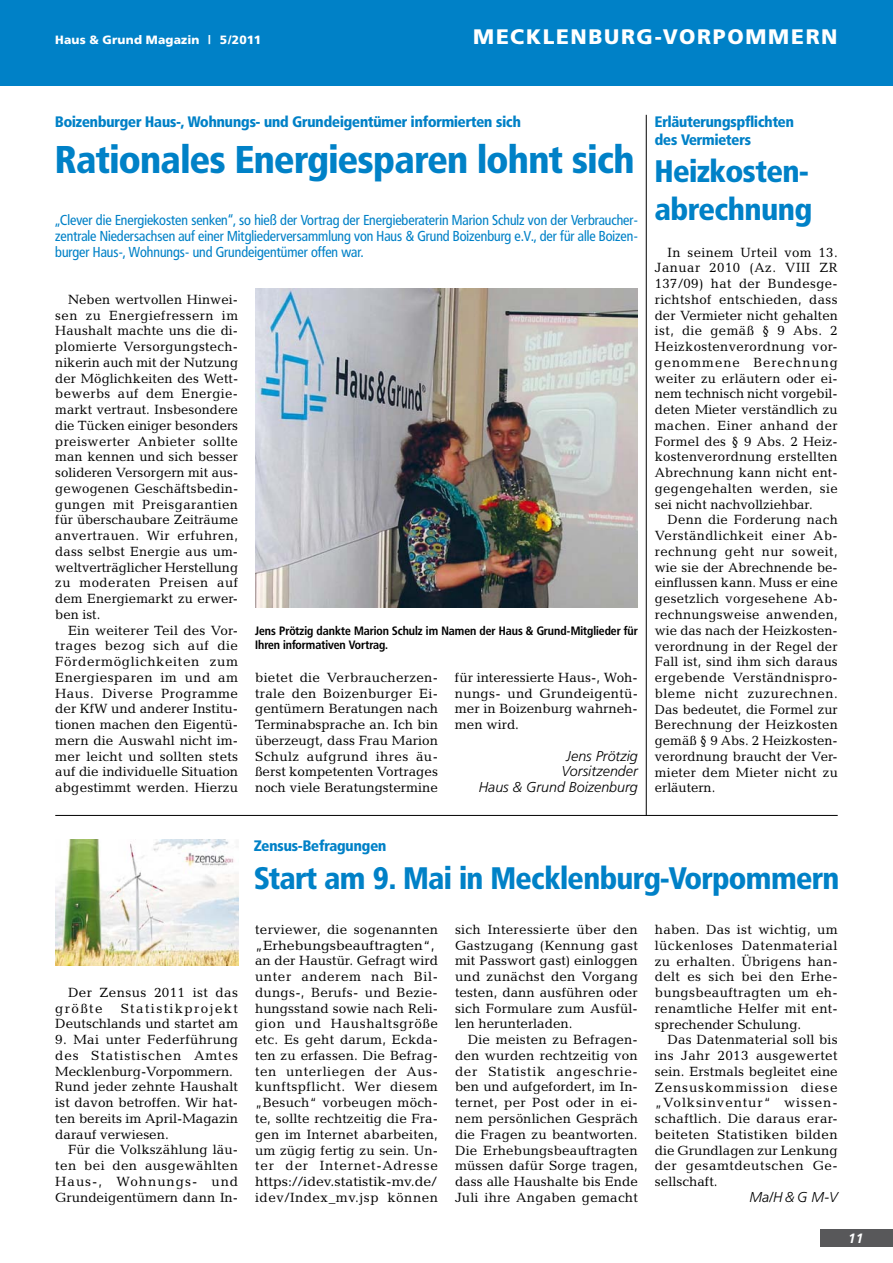
<style>
.page{position:relative;width:893px;height:1263px;background:#fff}
.page>*{position:absolute;margin:0;border:0;box-sizing:border-box;transform-origin:0 0}
.t1{font:900 38.25px "Frutiger Condensed BQ";color:#0081c7}
.t2{font:900 30.75px/37.5px "Frutiger Condensed BQ";color:#0081c7}
.t3{font:900 21px "Frutiger";letter-spacing:.08em;color:#fff}
.t4{font:900 15px/18px "Frutiger Condensed BQ";color:#0081c7}
.t5{font:14.25px/15.8px "Frutiger Condensed BQ";color:#0081c7;text-align:justify}
.t6{font:italic 300 14.25px/15.8px "Frutiger";color:#000;text-align:right}
.t7{font:13.5px/15.8px "Candida";letter-spacing:.005em;color:#000;text-align:justify}
.t8{font:13.5px/15.8px "Candida";letter-spacing:.025em;color:#000}
.t9{font:italic 700 13.5px "Frutiger";color:#fff}
.t10{font:700 12px/14.2px "Frutiger Condensed BQ";color:#000}
.t11{font:900 12px "Frutiger";letter-spacing:.015em;color:#fff}
</style>
<div class="page">
<div style="left:821px;top:1229px;width:72px;height:17px;background:#58585a"></div>
<div style="left:0;top:0;width:893px;height:85px;background:#0081c7"></div>
<img style="left:255px;top:288px;width:383px;height:320px">
<img style="left:55px;top:839px;width:183px;height:126px">
<hr style="left:55px;top:815px;width:783px;height:1px;background:#000">
<hr style="left:646px;top:115px;width:1px;height:700px;background:#000">
<p class="t11" style="left:55px;top:33px;width:207px">HAUS &amp; GRUND MAGAZIN | 5/2011</p>
<h3 class="t3" style="left:473px;top:24px;width:366px">MECKLENBURG-VORPOMMERN</h3>
<p class="t4" style="left:55px;top:112px;width:467px">Boizenburger Haus-, Wohnungs- und Grundeigentümer informierten sich</p>
<h1 class="t1" style="left:55px;top:136px;width:581px">Rationales Energiesparen lohnt sich</h1>
<p class="t5" style="left:55px;top:212px;width:584px">„Clever die Energiekosten senken“, so hieß der Vortrag der Energieberaterin Marion Schulz von der Verbraucher&shy;zentrale Niedersachsen auf einer Mitgliederversammlung von Haus &amp; Grund Boizenburg e.V., der für alle Boizen&shy;burger Haus-, Wohnungs- und Grundeigentümer offen war.</p>
<p class="t7" style="left:55px;top:291px;width:184px;text-indent:13px">Neben wertvollen Hinwei&shy;sen zu Energiefressern im Haushalt machte uns die di&shy;plomierte Versorgungstech&shy;nikerin auch mit der Nutzung der Möglichkeiten des Wett&shy;bewerbs auf dem Energie&shy;markt vertraut. Insbesondere die Tücken einiger besonders preiswerter Anbieter sollte man kennen und sich besser solideren Versorgern mit aus&shy;gewogenen Geschäftsbedin&shy;gungen mit Preisgarantien für überschaubare Zeiträume anvertrauen. Wir erfuhren, dass selbst Energie aus um&shy;weltverträglicher Herstellung zu moderaten Preisen auf dem Energiemarkt zu erwer&shy;ben ist.</p>
<p class="t7" style="left:55px;top:622px;width:184px;text-indent:13px">Ein weiterer Teil des Vor&shy;trages bezog sich auf die Fördermöglichkeiten zum Energiesparen im und am Haus. Diverse Programme der KfW und anderer Institu&shy;tionen machen den Eigentü&shy;mern die Auswahl nicht im&shy;mer leicht und sollten stets auf die individuelle Situation abgestimmt werden. Hierzu</p>
<p class="t10" style="left:255px;top:623px;width:384px">Jens Prötzig dankte Marion Schulz im Namen der Haus &amp; Grund-Mitglieder für<br>Ihren informativen Vortrag.</p>
<p class="t7" style="left:255px;top:669px;width:184px">bietet die Verbraucherzen&shy;trale den Boizenburger Ei&shy;gentümern Beratungen nach Terminabsprache an. Ich bin überzeugt, dass Frau Marion Schulz aufgrund ihres äu&shy;ßerst kompetenten Vortrages noch viele Beratungstermine</p>
<p class="t7" style="left:455px;top:669px;width:184px">für interessierte Haus-, Woh&shy;nungs- und Grundeigentü&shy;mer in Boizenburg wahrneh&shy;men wird.</p>
<p class="t6" style="left:479px;top:748px;width:161px">Jens Prötzig<br>Vorsitzender<br>Haus &amp; Grund Boizenburg</p>
<p class="t4" style="left:655px;top:112px;width:141px">Erläuterungspflichten des Vermieters</p>
<h2 class="t2" style="left:655px;top:152px;width:159px">Heizkosten&shy;abrechnung</h2>
<p class="t7" style="left:655px;top:244px;width:184px;text-indent:13px">In seinem Urteil vom 13.<br>Januar 2010 (Az. VIII ZR 137/09) hat der Bundesge&shy;richtshof entschieden, dass der Vermieter nicht gehalten ist, die gemäß § 9 Abs. 2<br>Heizkostenverordnung vor&shy;genommene Berechnung weiter zu erläutern oder ei&shy;nem technisch nicht vorgebil&shy;deten Mieter verständlich zu machen. Einer anhand der Formel des § 9 Abs. 2 Heiz&shy;kostenverordnung erstellten Abrechnung kann nicht ent&shy;gegengehalten werden, sie sei nicht nachvollziehbar.</p>
<p class="t7" style="left:655px;top:512px;width:184px;text-indent:13px">Denn die Forderung nach Verständlichkeit einer Ab&shy;rechnung geht nur soweit, wie sie der Abrechnende be&shy;einflussen kann. Muss er eine gesetzlich vorgesehene Ab&shy;rechnungsweise anwenden, wie das nach der Heizkosten&shy;verordnung in der Regel der Fall ist, sind ihm sich daraus ergebende Verständnispro&shy;bleme nicht zuzurechnen.<br>Das bedeutet, die Formel zur Berechnung der Heizkosten gemäß § 9 Abs. 2 Heizkosten&shy;verordnung braucht der Ver&shy;mieter dem Mieter nicht zu erläutern.</p>
<p class="t8" style="left:55px;top:984px;width:184px;text-indent:13px">Der Zensus 2011 ist das größte</p>
<p class="t7" style="left:55px;top:1000px;width:184px;text-align:right">Statistikprojekt<br>Deutschlands und startet am</p>
<p class="t7" style="left:55px;top:1032px;width:184px;text-align:left">9. Mai unter Federführung des Statistischen Amtes<br>Mecklenburg-Vorpommern.<br>Rund jeder zehnte Haushalt ist davon betroffen. Wir hat&shy;ten bereits im April-Magazin darauf verwiesen.</p>
<p class="t7" style="left:55px;top:1142px;width:184px;text-indent:13px">Für die Volkszählung läu&shy;ten bei den ausgewählten Haus-, Wohnungs- und Grundeigentümern dann In-</p>
<p class="t4" style="left:254px;top:837px;width:134px">Zensus-Befragungen</p>
<h2 class="t2" style="left:254px;top:859px;width:587px">Start am 9. Mai in Mecklenburg-Vorpommern</h2>
<p class="t7" style="left:255px;top:921px;width:184px;text-align:left">terviewer, die sogenannten „Erhebungsbeauftragten“, an der Haustür. Gefragt wird unter anderem nach Bil&shy;dungs-, Berufs- und Bezie&shy;hungsstand sowie nach Reli&shy;gion und Haushaltsgröße etc. Es geht darum, Eckda&shy;ten zu erfassen. Die Befrag&shy;ten unterliegen der Aus&shy;kunftspflicht. Wer diesem „Besuch“ vorbeugen möch&shy;te, sollte rechtzeitig die Fra&shy;gen im Internet abarbeiten, um zügig fertig zu sein. Un&shy;ter der Internet-Adresse https://idev.statistik-mv.de/ idev/Index_mv.jsp können</p>
<p class="t7" style="left:455px;top:921px;width:184px">sich Interessierte über den Gastzugang (Kennung gast mit Passwort gast) einloggen und zunächst den Vorgang testen, dann ausführen oder sich Formulare zum Ausfül&shy;len herunterladen.</p>
<p class="t7" style="left:455px;top:1032px;width:184px;text-indent:13px">Die meisten zu Befragen&shy;den wurden rechtzeitig von der Statistik angeschrie&shy;ben und aufgefordert, im In&shy;ternet, per Post oder in ei&shy;nem persönlichen Gespräch die Fragen zu beantworten.<br>Die Erhebungsbeauftragten müssen dafür Sorge tragen, dass alle Haushalte bis Ende Juli ihre Angaben gemacht</p>
<p class="t7" style="left:655px;top:921px;width:184px">haben. Das ist wichtig, um lückenloses Datenmaterial zu erhalten. Übrigens han&shy;delt es sich bei den Erhe&shy;bungsbeauftragten um eh&shy;renamtliche Helfer mit ent&shy;sprechender Schulung.</p>
<p class="t7" style="left:655px;top:1032px;width:184px;text-indent:13px">Das Datenmaterial soll bis ins Jahr 2013 ausgewertet sein. Erstmals begleitet eine Zensuskommission diese „Volksinventur“ wissen&shy;schaftlich. Die daraus erar&shy;beiteten Statistiken bilden die Grundlagen zur Lenkung der gesamtdeutschen Ge&shy;sellschaft.</p>
<p class="t6" style="left:749px;top:1189px;width:90px">Ma/H &amp; G M-V</p>
<p class="t9" style="left:848px;top:1230px;width:17px">11</p>
</div>
